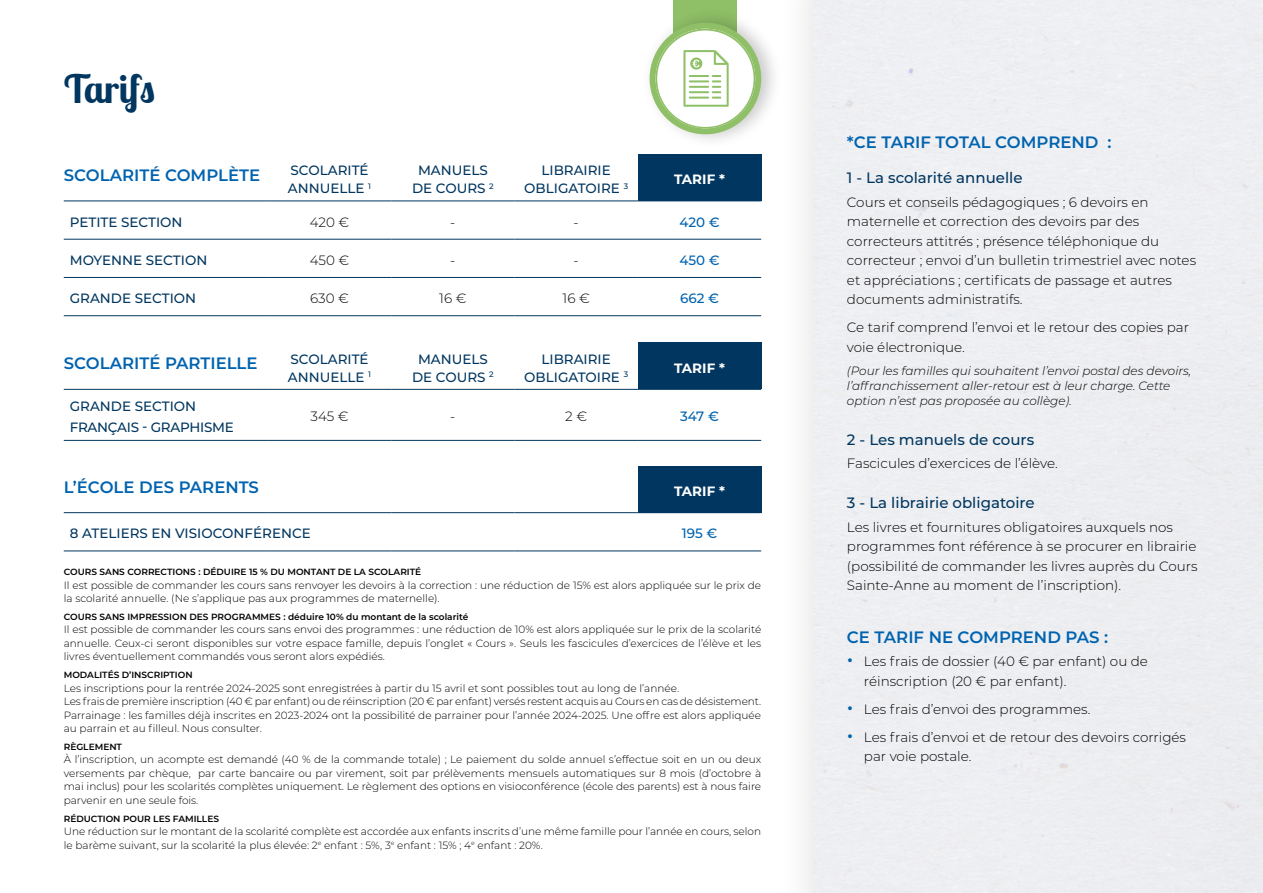
<style>
.page{position:relative;width:1263px;height:893px;background:#fff}
.page>*{position:absolute;margin:0;border:0;box-sizing:border-box;transform-origin:0 0}
.t1{font:700 39px "Lobster Two";color:#00365f}
.t2{font:600 16.5px "Montserrat";color:#0063af}
.t3{font:500 15px "Montserrat";color:#00365f}
.t4{font:300 13.5px/19.5px "Montserrat";color:#000}
.t5{font:500 13.5px/18px "Montserrat";color:#00365f;text-align:center}
.t6{font:500 13.5px/21px "Montserrat";letter-spacing:-.02em;color:#00365f}
.t7{font:500 13.5px "Montserrat";color:#0063af}
.t8{font:700 13.5px "Montserrat";color:#fff}
.t9{font:italic 300 12px/15px "Montserrat";color:#000}
.t10{font:300 10.5px/13.5px "Montserrat";color:#000}
.t11{font:600 9px "Montserrat";color:#000}
.s1{font-weight:500;font-size:21px;color:#0063af}
</style>
<div class="page">
<div style="left:775px;top:0;width:488px;height:893px;background:#eeeff2"></div>
<div style="left:638px;top:154px;width:123px;height:47px;background:#00365f"></div>
<hr style="left:64px;top:201px;width:204px;height:1px;background:#00365f">
<hr style="left:268px;top:201px;width:123px;height:1px;background:#00365f">
<hr style="left:391px;top:201px;width:123px;height:1px;background:#00365f">
<hr style="left:514px;top:201px;width:124px;height:1px;background:#00365f">
<hr style="left:638px;top:201px;width:123px;height:1px;background:#00365f">
<hr style="left:64px;top:239px;width:204px;height:1px;background:#00365f">
<hr style="left:268px;top:239px;width:123px;height:1px;background:#00365f">
<hr style="left:391px;top:239px;width:123px;height:1px;background:#00365f">
<hr style="left:514px;top:239px;width:124px;height:1px;background:#00365f">
<hr style="left:638px;top:239px;width:123px;height:1px;background:#00365f">
<hr style="left:64px;top:277px;width:204px;height:1px;background:#00365f">
<hr style="left:268px;top:277px;width:123px;height:1px;background:#00365f">
<hr style="left:391px;top:277px;width:123px;height:1px;background:#00365f">
<hr style="left:514px;top:277px;width:124px;height:1px;background:#00365f">
<hr style="left:638px;top:277px;width:123px;height:1px;background:#00365f">
<hr style="left:64px;top:315px;width:204px;height:1px;background:#00365f">
<hr style="left:268px;top:315px;width:123px;height:1px;background:#00365f">
<hr style="left:391px;top:315px;width:123px;height:1px;background:#00365f">
<hr style="left:514px;top:315px;width:124px;height:1px;background:#00365f">
<hr style="left:638px;top:315px;width:123px;height:1px;background:#00365f">
<div style="left:638px;top:343px;width:123px;height:46px;background:#00365f"></div>
<hr style="left:64px;top:389px;width:204px;height:1px;background:#00365f">
<hr style="left:268px;top:389px;width:123px;height:1px;background:#00365f">
<hr style="left:391px;top:389px;width:123px;height:1px;background:#00365f">
<hr style="left:514px;top:389px;width:124px;height:1px;background:#00365f">
<hr style="left:638px;top:389px;width:123px;height:1px;background:#00365f">
<hr style="left:64px;top:440px;width:204px;height:1px;background:#00365f">
<hr style="left:268px;top:440px;width:123px;height:1px;background:#00365f">
<hr style="left:391px;top:440px;width:123px;height:1px;background:#00365f">
<hr style="left:514px;top:440px;width:124px;height:1px;background:#00365f">
<hr style="left:638px;top:440px;width:123px;height:1px;background:#00365f">
<div style="left:638px;top:466px;width:123px;height:47px;background:#00365f"></div>
<hr style="left:64px;top:512px;width:204px;height:1px;background:#00365f">
<hr style="left:268px;top:512px;width:123px;height:1px;background:#00365f">
<hr style="left:391px;top:512px;width:123px;height:1px;background:#00365f">
<hr style="left:514px;top:512px;width:124px;height:1px;background:#00365f">
<hr style="left:64px;top:551px;width:204px;height:1px;background:#00365f">
<hr style="left:268px;top:551px;width:123px;height:1px;background:#00365f">
<hr style="left:391px;top:551px;width:123px;height:1px;background:#00365f">
<hr style="left:514px;top:551px;width:124px;height:1px;background:#00365f">
<hr style="left:638px;top:551px;width:123px;height:1px;background:#00365f">
<div style="left:673px;top:0;width:64px;height:103px;background:#8fbf67"></div>
<div style="left:641px;top:7px;width:142px;height:142px;background:#000;opacity:.22"></div>
<svg style="left:655px;top:29px;width:100px;height:99px"></svg>
<div style="left:650px;top:23px;width:111px;height:111px;border:6px solid #8fbf67;border-radius:50%"></div>
<h1 class="t1" style="left:64px;top:64px;width:93px">Tarifs</h1>
<h2 class="t2" style="left:64px;top:163px;width:198px">SCOLARITÉ COMPLÈTE</h2>
<p class="t5" style="left:288px;top:161px;width:85px;text-align:left">SCOLARITÉ<br>ANNUELLE <sup>1</sup></p>
<p class="t5" style="left:412px;top:161px;width:83px">MANUELS<br>DE COURS <sup>2</sup></p>
<p class="t5" style="left:524px;top:161px;width:105px">LIBRAIRIE<br>OBLIGATOIRE <sup>3</sup></p>
<p class="t8" style="left:674px;top:170px;width:52px">TARIF *</p>
<p class="t5" style="left:70px;top:212px;width:114px">PETITE SECTION</p>
<p class="t4" style="left:310px;top:212px;width:41px">420 €</p>
<p class="t4" style="left:450px;top:212px;width:7px">-</p>
<p class="t4" style="left:574px;top:212px;width:7px">-</p>
<p class="t7" style="left:679px;top:212px;width:42px">420 €</p>
<p class="t5" style="left:70px;top:251px;width:139px">MOYENNE SECTION</p>
<p class="t4" style="left:310px;top:250px;width:41px">450 €</p>
<p class="t4" style="left:450px;top:250px;width:7px">-</p>
<p class="t4" style="left:574px;top:250px;width:7px">-</p>
<p class="t7" style="left:679px;top:251px;width:42px">450 €</p>
<p class="t5" style="left:70px;top:289px;width:128px">GRANDE SECTION</p>
<p class="t4" style="left:310px;top:288px;width:40px">630 €</p>
<p class="t4" style="left:439px;top:288px;width:29px">16 €</p>
<p class="t4" style="left:563px;top:288px;width:29px">16 €</p>
<p class="t7" style="left:680px;top:289px;width:40px">662 €</p>
<h2 class="t2" style="left:64px;top:352px;width:195px">SCOLARITÉ PARTIELLE</h2>
<p class="t5" style="left:288px;top:349px;width:85px;text-align:left">SCOLARITÉ<br>ANNUELLE <sup>1</sup></p>
<p class="t5" style="left:412px;top:349px;width:83px">MANUELS<br>DE COURS <sup>2</sup></p>
<p class="t5" style="left:524px;top:349px;width:105px">LIBRAIRIE<br>OBLIGATOIRE <sup>3</sup></p>
<p class="t8" style="left:674px;top:358px;width:52px">TARIF *</p>
<p class="t6" style="left:70px;top:395px;width:165px">GRANDE SECTION<br>FRANÇAIS - GRAPHISME</p>
<p class="t4" style="left:310px;top:406px;width:40px">345 €</p>
<p class="t4" style="left:450px;top:406px;width:7px">-</p>
<p class="t4" style="left:565px;top:406px;width:23px">2 €</p>
<p class="t7" style="left:680px;top:407px;width:40px">347 €</p>
<h2 class="t2" style="left:64px;top:475px;width:197px">L’ÉCOLE DES PARENTS</h2>
<p class="t8" style="left:674px;top:481px;width:52px">TARIF *</p>
<p class="t5" style="left:70px;top:524px;width:243px">8 ATELIERS EN VISIOCONFÉRENCE</p>
<p class="t7" style="left:682px;top:524px;width:37px">195 €</p>
<p class="t11" style="left:64px;top:565px;width:359px">COURS SANS CORRECTIONS : DÉDUIRE 15 % DU MONTANT DE LA SCOLARITÉ</p>
<p class="t10" style="left:64px;top:578px;width:699px">Il est possible de commander les cours sans renvoyer les devoirs à la correction : une réduction de 15% est alors appliquée sur le prix de la scolarité annuelle. (Ne s’applique pas aux programmes de maternelle).</p>
<p class="t11" style="left:64px;top:610px;width:406px">COURS SANS IMPRESSION DES PROGRAMMES : déduire 10% du montant de la scolarité</p>
<p class="t10" style="left:64px;top:622px;width:699px;text-align:justify">Il est possible de commander les cours sans envoi des programmes : une réduction de 10% est alors appliquée sur le prix de la scolarité annuelle. Ceux-ci seront disponibles sur votre espace famille, depuis l’onglet « Cours ». Seuls les fascicules d’exercices de l’élève et les livres éventuellement commandés vous seront alors expédiés.</p>
<p class="t11" style="left:64px;top:668px;width:130px">MODALITÉS D’INSCRIPTION</p>
<p class="t10" style="left:64px;top:681px;width:699px">Les inscriptions pour la rentrée 2024-2025 sont enregistrées à partir du 15 avril et sont possibles tout au long de l’année.<br>Les frais de première inscription (40 € par enfant) ou de réinscription (20 € par enfant) versés restent acquis au Cours en cas de désistement.<br>Parrainage : les familles déjà inscrites en 2023-2024 ont la possibilité de parrainer pour l’année 2024-2025. Une offre est alors appliquée au parrain et au filleul. Nous consulter.</p>
<p class="t11" style="left:64px;top:740px;width:60px">RÈGLEMENT</p>
<p class="t10" style="left:64px;top:752px;width:699px;text-align:justify">À l’inscription, un acompte est demandé (40 % de la commande totale) ; Le paiement du solde annuel s’effectue soit en un ou deux versements par chèque, par carte bancaire ou par virement, soit par prélèvements mensuels automatiques sur 8 mois (d’octobre à mai inclus) pour les scolarités complètes uniquement. Le règlement des options en visioconférence (école des parents) est à nous faire parvenir en une seule fois.</p>
<p class="t11" style="left:64px;top:812px;width:157px">RÉDUCTION POUR LES FAMILLES</p>
<p class="t10" style="left:64px;top:824px;width:699px">Une réduction sur le montant de la scolarité complète est accordée aux enfants inscrits d’une même famille pour l’année en cours, selon le barème suivant, sur la scolarité la plus élevée: 2<sup>e</sup> enfant : 5%, 3<sup>e</sup> enfant : 15% ; 4<sup>e</sup> enfant : 20%.</p>
<h2 class="t2" style="left:847px;top:130px;width:266px">*CE TARIF TOTAL COMPREND :</h2>
<h3 class="t3" style="left:847px;top:167px;width:177px">1 - La scolarité annuelle</h3>
<p class="t4" style="left:847px;top:192px;width:351px">Cours et conseils pédagogiques ; 6 devoirs en maternelle et correction des devoirs par des correcteurs attitrés ; présence téléphonique du correcteur ; envoi d’un bulletin trimestriel avec notes et appréciations ; certificats de passage et autres documents administratifs.</p>
<p class="t4" style="left:847px;top:317px;width:344px">Ce tarif comprend l’envoi et le retour des copies par voie électronique.</p>
<p class="t9" style="left:847px;top:363px;width:346px">(Pour les familles qui souhaitent l’envoi postal des devoirs, l’affranchissement aller-retour est à leur charge. Cette option n’est pas proposée au collège).</p>
<h3 class="t3" style="left:847px;top:429px;width:189px">2 - Les manuels de cours</h3>
<p class="t4" style="left:847px;top:453px;width:212px">Fascicules d’exercices de l’élève.</p>
<h3 class="t3" style="left:847px;top:492px;width:189px">3 - La librairie obligatoire</h3>
<p class="t4" style="left:847px;top:517px;width:352px">Les livres et fournitures obligatoires auxquels nos programmes font référence à se procurer en librairie (possibilité de commander les livres auprès du Cours Sainte-Anne au moment de l’inscription).</p>
<h2 class="t2" style="left:847px;top:625px;width:263px">CE TARIF NE COMPREND PAS :</h2>
<p class="t4" style="left:864px;top:651px;width:286px;text-indent:-17px"><span class="s1">•</span> Les frais de dossier (40 € par enfant) ou de réinscription (20 € par enfant).</p>
<p class="t4" style="left:847px;top:699px;width:245px"><span class="s1">•</span> Les frais d’envoi des programmes.</p>
<p class="t4" style="left:864px;top:727px;width:324px;text-indent:-17px"><span class="s1">•</span> Les frais d’envoi et de retour des devoirs corrigés par voie postale.</p>
</div>
